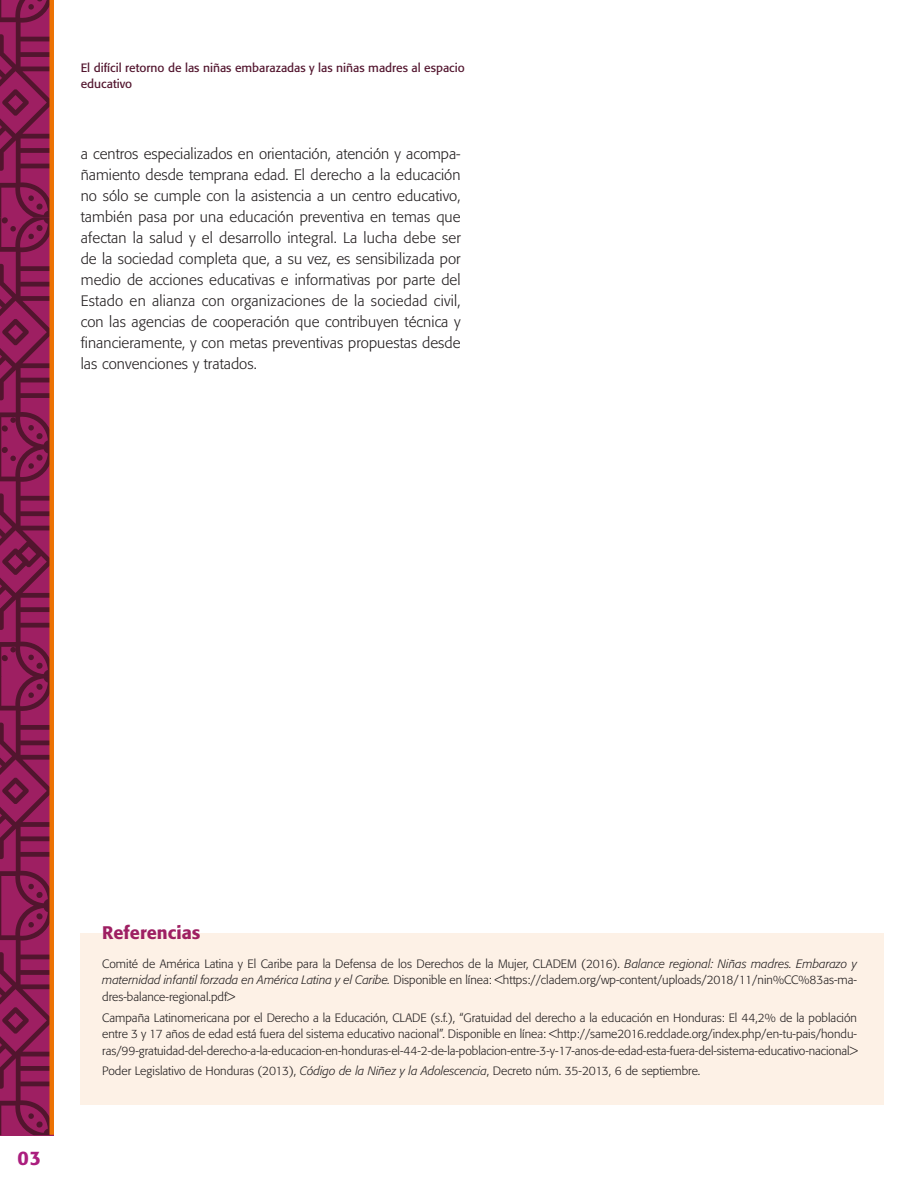
<style>
.page{position:relative;width:918px;height:1188px;background:#fff}
.page>*{position:absolute;margin:0;border:0;box-sizing:border-box;transform-origin:0 0}
.t1{font:500 19.5px "Formata";color:#ab1e7e}
.Cabeza_1{font:500 18px "Formata";color:#9e1f62}
.Corrido_sangria{font:300 15px/21px "Formata";letter-spacing:.005em;color:#231f20;text-align:justify}
.Bibliografía{font:300 12px/16.5px "Formata";color:#231f20;text-align:justify}
.Cornisa{font:12px/16.5px "Formata";color:#52152e}
.s1{font-style:italic}
</style>
<div class="page">
<svg style="left:0;top:0;width:50px;height:1135px;background:#831b50"></svg>
<hr style="left:50px;top:0;width:4px;height:1135px;background:#ec7203">
<div style="left:80px;top:933px;width:804px;height:171px;background:#fdf1e6"></div>
<p class="Cornisa" style="left:81px;top:59px;width:385px">El difícil retorno de las niñas embarazadas y las niñas madres al espacio educativo</p>
<p class="Corrido_sangria" style="left:81px;top:143px;width:381px">a centros especializados en orientación, atención y acompa&shy;ñamiento desde temprana edad. El derecho a la educación no sólo se cumple con la asistencia a un centro educativo, también pasa por una educación preventiva en temas que afectan la salud y el desarrollo integral. La lucha debe ser de la sociedad completa que, a su vez, es sensibilizada por medio de acciones educativas e informativas por parte del Estado en alianza con organizaciones de la sociedad civil, con las agencias de cooperación que contribuyen técnica y financieramente, y con metas preventivas propuestas desde las convenciones y tratados.</p>
<p class="t1" style="left:17px;top:1147px;width:25px">03</p>
<p class="Cabeza_1" style="left:102px;top:921px;width:100px">Referencias</p>
<p class="Bibliografía" style="left:102px;top:955px;width:756px">Comité de América Latina y El Caribe para la Defensa de los Derechos de la Mujer, CLADEM (2016). <span class="s1">Balance regional: Niñas madres. Embarazo y maternidad infantil forzada en América Latina y el Caribe.</span> Disponible en línea: &lt;https://cladem.org/wp-content/uploads/2018/11/nin%CC%83as-ma&shy;dres-balance-regional.pdf&gt;</p>
<p class="Bibliografía" style="left:102px;top:1009px;width:757px">Campaña Latinomericana por el Derecho a la Educación, CLADE (s.f.), “Gratuidad del derecho a la educación en Honduras: El 44,2% de la población entre 3 y 17 años de edad está fuera del sistema educativo nacional”. Disponible en línea: &lt;http://same2016.redclade.org/index.php/en-tu-pais/hondu&shy;ras/99-gratuidad-del-derecho-a-la-educacion-en-honduras-el-44-2-de-la-poblacion-entre-3-y-17-anos-de-edad-esta-fuera-del-sistema-educativo-nacional&gt;</p>
<p class="Bibliografía" style="left:102px;top:1063px;width:600px">Poder Legislativo de Honduras (2013), <span class="s1">Código de la Niñez y la Adolescencia</span>, Decreto núm. 35-2013, 6 de septiembre.</p>
</div>
